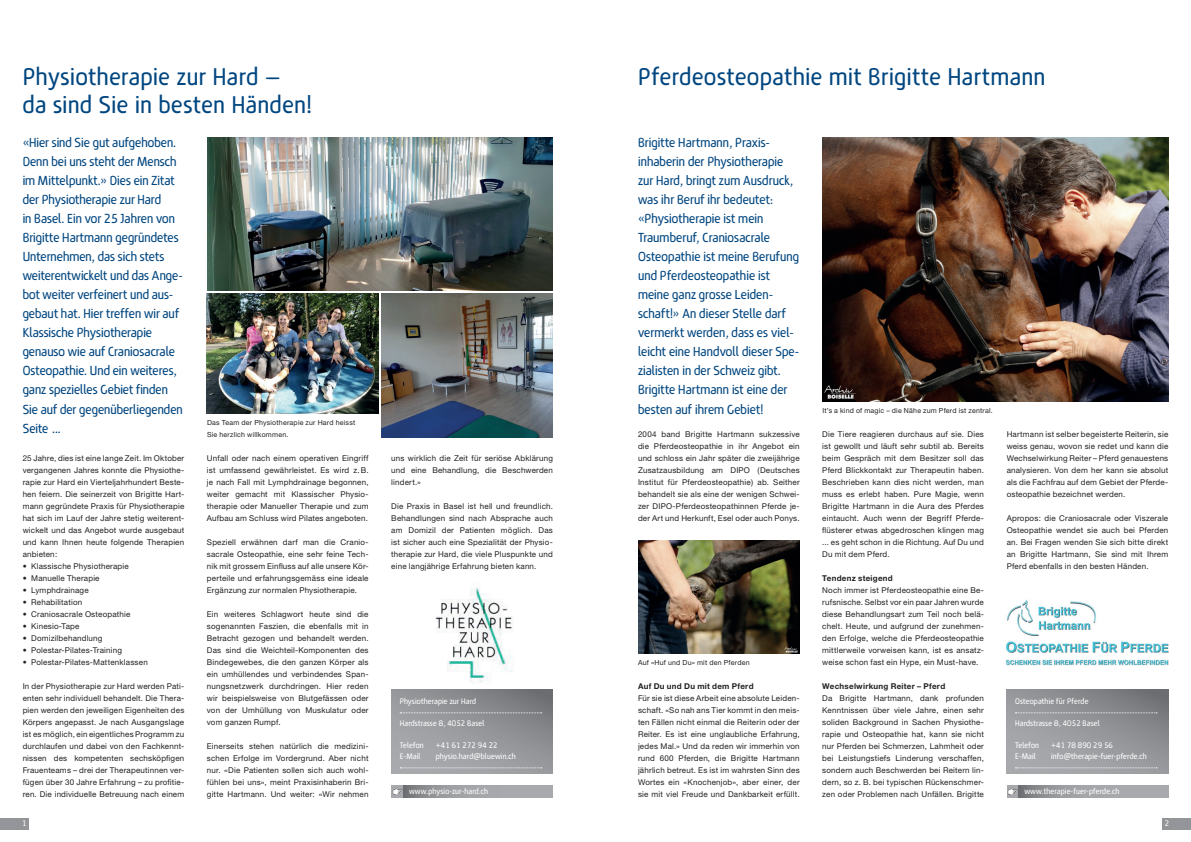
<style>
.page{position:relative;width:1191px;height:842px;background:#fff}
.page>*{position:absolute;margin:0;border:0;box-sizing:border-box;transform-origin:0 0}
.t1{font:24px/28px "Rene Menue";letter-spacing:.03em;color:#004680}
.t2{font:13px/19px "Rene Menue";letter-spacing:.005em;color:#004680}
.t3{font:8px/12px "Helvetica Neue";letter-spacing:.025em;color:#231f20;text-align:justify}
.t4{font:8px "Rene Menue";letter-spacing:.02em;color:#fff}
.t5{font:700 8px "Helvetica Neue";letter-spacing:.035em;color:#231f20}
.t6{font:7px/12px "Helvetica Neue";letter-spacing:.03em;color:#231f20}
</style>
<div class="page">
<div style="left:1161px;top:818px;width:30px;height:11px;background:#939598"></div>
<div style="left:0;top:818px;width:29px;height:11px;background:#939598"></div>
<img style="left:822px;top:137px;width:346px;height:264px">
<svg style="left:1006px;top:689px;width:162px;height:84px;background:#949699"></svg>
<svg style="left:1015px;top:713px;width:142px;height:1px"></svg>
<svg style="left:1015px;top:768px;width:142px;height:1px"></svg>
<div style="left:1006px;top:785px;width:118px;height:12px;background:#a8a9ad"></div>
<svg style="left:1007px;top:787px;width:10px;height:8px"></svg>
<svg style="left:1018px;top:785px;width:150px;height:12px"></svg>
<img style="left:638px;top:540px;width:161px;height:113px">
<img style="left:1005px;top:600px;width:164px;height:66px">
<img style="left:207px;top:137px;width:346px;height:154px">
<svg style="left:391px;top:689px;width:162px;height:84px;background:#949699"></svg>
<svg style="left:400px;top:713px;width:142px;height:1px"></svg>
<svg style="left:400px;top:768px;width:142px;height:1px"></svg>
<div style="left:391px;top:785px;width:118px;height:12px;background:#a8a9ad"></div>
<svg style="left:392px;top:787px;width:10px;height:8px"></svg>
<svg style="left:403px;top:785px;width:150px;height:12px"></svg>
<img style="left:435px;top:587px;width:79px;height:97px">
<img style="left:381px;top:293px;width:172px;height:144px">
<img style="left:207px;top:293px;width:171px;height:120px">
<h1 class="t1" style="left:23px;top:64px;width:291px">Physiotherapie zur Hard –<br>da sind Sie in besten Händen!</h1>
<p class="t2" style="left:23px;top:134px;width:162px">«Hier sind Sie gut aufgehoben.<br>Denn bei uns steht der Mensch im Mittelpunkt.» Dies ein Zitat der Physiotherapie zur Hard<br>in Basel. Ein vor 25 Jahren von<br>Brigitte Hartmann gegründetes<br>Unternehmen, das sich stets weiterentwickelt und das Ange&shy;bot weiter verfeinert und aus&shy;gebaut hat. Hier treffen wir auf<br>Klassische Physiotherapie genauso wie auf Craniosacrale<br>Osteopathie. Und ein weiteres, ganz spezielles Gebiet finden<br>Sie auf der gegenüberliegenden<br>Seite ...</p>
<p class="t3" style="left:23px;top:452px;width:163px">25 Jahre, dies ist eine lange Zeit. Im Oktober vergangenen Jahres konnte die Physiothe&shy;rapie zur Hard ein Vierteljahrhundert Beste&shy;hen feiern. Die seinerzeit von Brigitte Hart&shy;mann gegründete Praxis für Physiotherapie hat sich im Lauf der Jahre stetig weiterent&shy;wickelt und das Angebot wurde ausgebaut und kann Ihnen heute folgende Therapien anbieten:</p>
<p class="t3" style="left:23px;top:560px;width:108px">• Klassische Physiotherapie</p>
<p class="t3" style="left:23px;top:572px;width:78px">• Manuelle Therapie</p>
<p class="t3" style="left:23px;top:584px;width:67px">• Lymphdrainage</p>
<p class="t3" style="left:23px;top:596px;width:61px">• Rehabilitation</p>
<p class="t3" style="left:23px;top:608px;width:109px">• Craniosacrale Osteopathie</p>
<p class="t3" style="left:23px;top:620px;width:58px">• Kinesio-Tape</p>
<p class="t3" style="left:23px;top:632px;width:81px">• Domizilbehandlung</p>
<p class="t3" style="left:23px;top:644px;width:101px">• Polestar-Pilates-Training</p>
<p class="t3" style="left:23px;top:656px;width:127px">• Polestar-Pilates-Mattenklassen</p>
<p class="t3" style="left:23px;top:680px;width:163px">In der Physiotherapie zur Hard werden Pati&shy;enten sehr individuell behandelt. Die Thera&shy;pien werden den jeweiligen Eigenheiten des Körpers angepasst. Je nach Ausgangslage ist es möglich, ein eigentliches Programm zu durchlaufen und dabei von den Fachkennt&shy;nissen des kompetenten sechsköpfigen Frauenteams – drei der Therapeutinnen ver&shy;fügen über 30 Jahre Erfahrung – zu profitie&shy;ren. Die individuelle Betreuung nach einem</p>
<p class="t6" style="left:207px;top:417px;width:150px">Das Team der Physiotherapie zur Hard heisst<br>Sie herzlich willkommen.</p>
<p class="t3" style="left:207px;top:452px;width:163px">Unfall oder nach einem operativen Eingriff ist umfassend gewährleistet. Es wird z.B. je nach Fall mit Lymphdrainage begonnen, weiter gemacht mit Klassischer Physio&shy;therapie oder Manueller Therapie und zum Aufbau am Schluss wird Pilates angeboten.</p>
<p class="t3" style="left:207px;top:536px;width:163px">Speziell erwähnen darf man die Cranio&shy;sacrale Osteopathie, eine sehr feine Tech&shy;nik mit grossem Einfluss auf alle unsere Kör&shy;perteile und erfahrungsgemäss eine ideale Ergänzung zur normalen Physiotherapie.</p>
<p class="t3" style="left:207px;top:608px;width:163px">Ein weiteres Schlagwort heute sind die sogenannten Faszien, die ebenfalls mit in Betracht gezogen und behandelt werden.<br>Das sind die Weichteil-Komponenten des Bindegewebes, die den ganzen Körper als ein umhüllendes und verbindendes Span&shy;nungsnetzwerk durchdringen. Hier reden wir beispielsweise von Blutgefässen oder von der Umhüllung von Muskulatur oder vom ganzen Rumpf.</p>
<p class="t3" style="left:207px;top:740px;width:163px">Einerseits stehen natürlich die medizini&shy;schen Erfolge im Vordergrund. Aber nicht nur. «Die Patienten sollen sich auch wohl&shy;fühlen bei uns», meint Praxisinhaberin Bri&shy;gitte Hartmann. Und weiter: «Wir nehmen</p>
<p class="t3" style="left:391px;top:452px;width:163px">uns wirklich die Zeit für seriöse Abklärung und eine Behandlung, die Beschwerden lindert.»</p>
<p class="t3" style="left:391px;top:500px;width:163px">Die Praxis in Basel ist hell und freundlich.<br>Behandlungen sind nach Absprache auch am Domizil der Patienten möglich. Das ist sicher auch eine Spezialität der Physio&shy;therapie zur Hard, die viele Pluspunkte und eine langjährige Erfahrung bieten kann.</p>
<p class="t4" style="left:400px;top:696px;width:78px">Physiotherapie zur Hard</p>
<p class="t4" style="left:400px;top:718px;width:86px">Hardstrasse 8, 4052 Basel</p>
<p class="t4" style="left:400px;top:740px;width:25px">Telefon</p>
<p class="t4" style="left:436px;top:740px;width:63px">+41 61 272 94 22</p>
<p class="t4" style="left:400px;top:751px;width:22px">E-Mail</p>
<p class="t4" style="left:436px;top:751px;width:82px">physio.hard@bluewin.ch</p>
<p class="t4" style="left:409px;top:786px;width:81px">www.physio-zur-hard.ch</p>
<h1 class="t1" style="left:638px;top:64px;width:409px">Pferdeosteopathie mit Brigitte Hartmann</h1>
<p class="t2" style="left:638px;top:134px;width:163px">Brigitte Hartmann, Praxis&shy;inhaberin der Physiotherapie zur Hard, bringt zum Ausdruck, was ihr Beruf ihr bedeutet: «Physiotherapie ist mein<br>Traumberuf, Craniosacrale<br>Osteopathie ist meine Berufung und Pferdeosteopathie ist meine ganz grosse Leiden&shy;schaft!» An dieser Stelle darf vermerkt werden, dass es viel&shy;leicht eine Handvoll dieser Spe&shy;zialisten in der Schweiz gibt.<br>Brigitte Hartmann ist eine der besten auf ihrem Gebiet!</p>
<p class="t3" style="left:638px;top:428px;width:163px">2004 band Brigitte Hartmann sukzessive die Pferdeosteopathie in ihr Angebot ein und schloss ein Jahr später die zweijährige Zusatzausbildung am DIPO (Deutsches Institut für Pferdeosteopathie) ab. Seither behandelt sie als eine der wenigen Schwei&shy;zer DIPO-Pferdeosteopathinnen Pferde je&shy;der Art und Herkunft, Esel oder auch Ponys.</p>
<p class="t6" style="left:638px;top:657px;width:113px">Auf «Huf und Du» mit den Pferden</p>
<p class="t5" style="left:638px;top:682px;width:117px">Auf Du und Du mit dem Pferd</p>
<p class="t3" style="left:638px;top:692px;width:163px">Für sie ist diese Arbeit eine absolute Leiden&shy;schaft. «So nah ans Tier kommt in den meis&shy;ten Fällen nicht einmal die Reiterin oder der Reiter. Es ist eine unglaubliche Erfahrung, jedes Mal.» Und da reden wir immerhin von rund 600 Pferden, die Brigitte Hartmann jährlich betreut. Es ist im wahrsten Sinn des Wortes ein «Knochenjob», aber einer, der sie mit viel Freude und Dankbarkeit erfüllt.</p>
<p class="t6" style="left:822px;top:405px;width:172px">It’s a kind of magic – die Nähe zum Pferd ist zentral.</p>
<p class="t3" style="left:822px;top:428px;width:163px">Die Tiere reagieren durchaus auf sie. Dies ist gewollt und läuft sehr subtil ab. Bereits beim Gespräch mit dem Besitzer soll das Pferd Blickkontakt zur Therapeutin haben.<br>Beschrieben kann dies nicht werden, man muss es erlebt haben. Pure Magie, wenn Brigitte Hartmann in die Aura des Pferdes eintaucht. Auch wenn der Begriff Pferde&shy;flüsterer etwas abgedroschen klingen mag ... es geht schon in die Richtung. Auf Du und Du mit dem Pferd.</p>
<p class="t5" style="left:822px;top:574px;width:72px">Tendenz steigend</p>
<p class="t3" style="left:822px;top:584px;width:163px">Noch immer ist Pferdeosteopathie eine Be&shy;rufsnische. Selbst vor ein paar Jahren wurde diese Behandlungsart zum Teil noch belä&shy;chelt. Heute, und aufgrund der zunehmen&shy;den Erfolge, welche die Pferdeosteopathie mittlerweile vorweisen kann, ist es ansatz&shy;weise schon fast ein Hype, ein Must-have.</p>
<p class="t5" style="left:822px;top:682px;width:124px">Wechselwirkung Reiter – Pferd</p>
<p class="t3" style="left:822px;top:692px;width:163px">Da Brigitte Hartmann, dank profunden Kenntnissen über viele Jahre, einen sehr soliden Background in Sachen Physiothe&shy;rapie und Osteopathie hat, kann sie nicht nur Pferden bei Schmerzen, Lahmheit oder bei Leistungstiefs Linderung verschaffen, sondern auch Beschwerden bei Reitern lin&shy;dern, so z. B. bei typischen Rückenschmer&shy;zen oder Problemen nach Unfällen. Brigitte</p>
<p class="t3" style="left:1006px;top:428px;width:163px">Hartmann ist selber begeisterte Reiterin, sie weiss genau, wovon sie redet und kann die Wechselwirkung Reiter – Pferd genauestens analysieren. Von dem her kann sie absolut als die Fachfrau auf dem Gebiet der Pferde&shy;osteopathie bezeichnet werden.</p>
<p class="t3" style="left:1006px;top:512px;width:163px">Apropos: die Craniosacrale oder Viszerale Osteopathie wendet sie auch bei Pferden an. Bei Fragen wenden Sie sich bitte direkt an Brigitte Hartmann, Sie sind mit Ihrem Pferd ebenfalls in den besten Händen.</p>
<p class="t4" style="left:1015px;top:696px;width:75px">Osteopathie für Pferde</p>
<p class="t4" style="left:1015px;top:718px;width:86px">Hardstrasse 8, 4052 Basel</p>
<p class="t4" style="left:1015px;top:740px;width:25px">Telefon</p>
<p class="t4" style="left:1051px;top:740px;width:63px">+41 78 890 29 56</p>
<p class="t4" style="left:1015px;top:751px;width:22px">E-Mail</p>
<p class="t4" style="left:1051px;top:751px;width:97px">info@therapie-fuer-pferde.ch</p>
<p class="t4" style="left:1024px;top:786px;width:96px">www.therapie-fuer-pferde.ch</p>
<p class="t4" style="left:22px;top:818px;width:6px">1</p>
<p class="t4" style="left:1164px;top:818px;width:6px">2</p>
</div>
